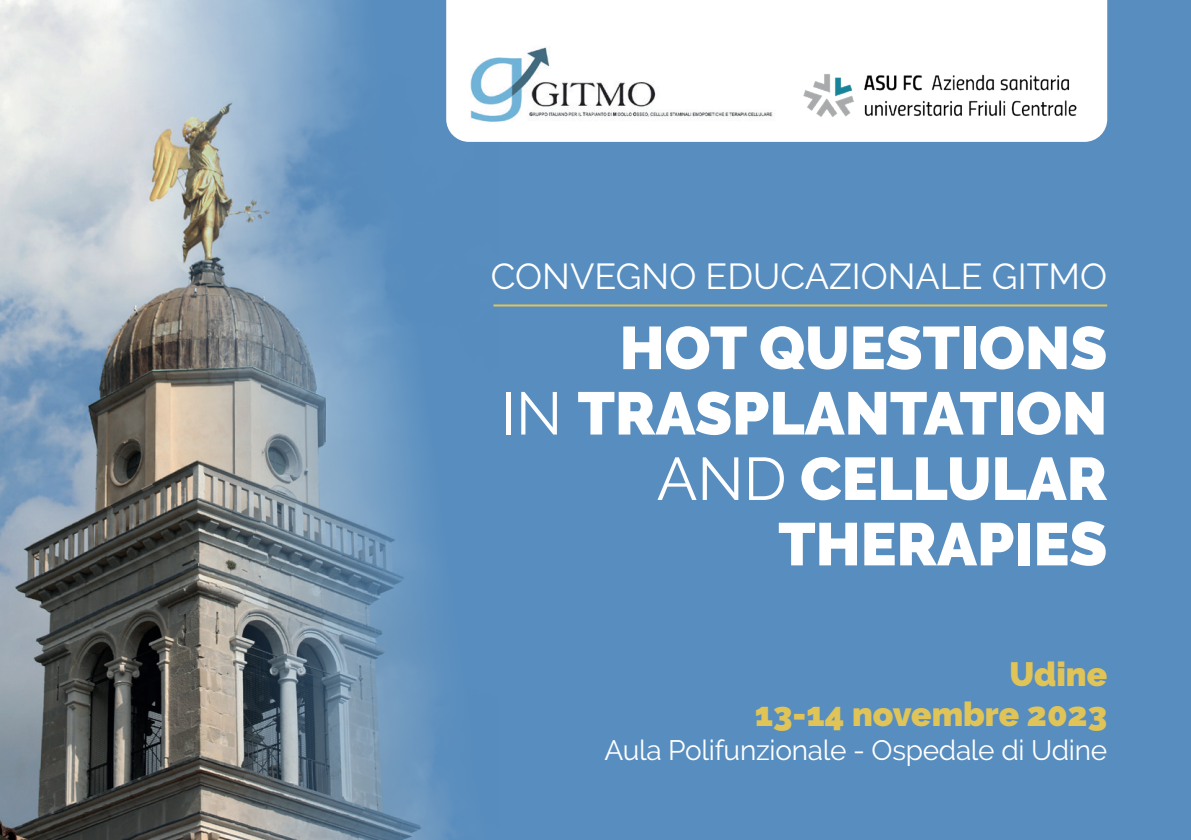
<style>
.page{position:relative;width:1191px;height:840px;background:#fff}
.page>*{position:absolute;margin:0;border:0;box-sizing:border-box;transform-origin:0 0}
.t1{font:900 60px/65.4px "Raleway";color:#fff;text-align:right}
.t2{font:36px "Raleway";color:#fff}
.t3{font:900 33.6px/40.2px "Raleway";color:#e1c457;text-align:right}
.t4{font:28px "Raleway";letter-spacing:-.01em;color:#fff}
.s1{font-weight:400}
.s2{font-size:61.4px}
</style>
<div class="page">
<div style="left:0;top:0;width:1191px;height:839px;background:#578dbf"></div>
<img style="left:0;top:0;width:498px;height:839px">
<hr style="left:493px;top:304px;width:614px;height:2px;background:#e1c457">
<div style="left:446px;top:0;width:661px;height:142px;background:#fff"></div>
<img style="left:467px;top:42px;width:309px;height:81px">
<img style="left:800px;top:72px;width:287px;height:48px">
<p class="t2" style="left:491px;top:255px;width:618px">CONVEGNO EDUCAZIONALE GITMO</p>
<p class="t1" style="left:501px;top:315px;width:607px">HOT QUESTIONS<br><span class="s1">IN</span> TRASPLANTATION<br><span class="s1">AND</span> CELLULAR<br>THERAPIE<span class="s2">S</span></p>
<p class="t3" style="left:755px;top:653px;width:354px">Udine<br>13-14 novembre 2023</p>
<p class="t4" style="left:604px;top:733px;width:504px">Aula Polifunzionale - Ospedale di Udine</p>
</div>
